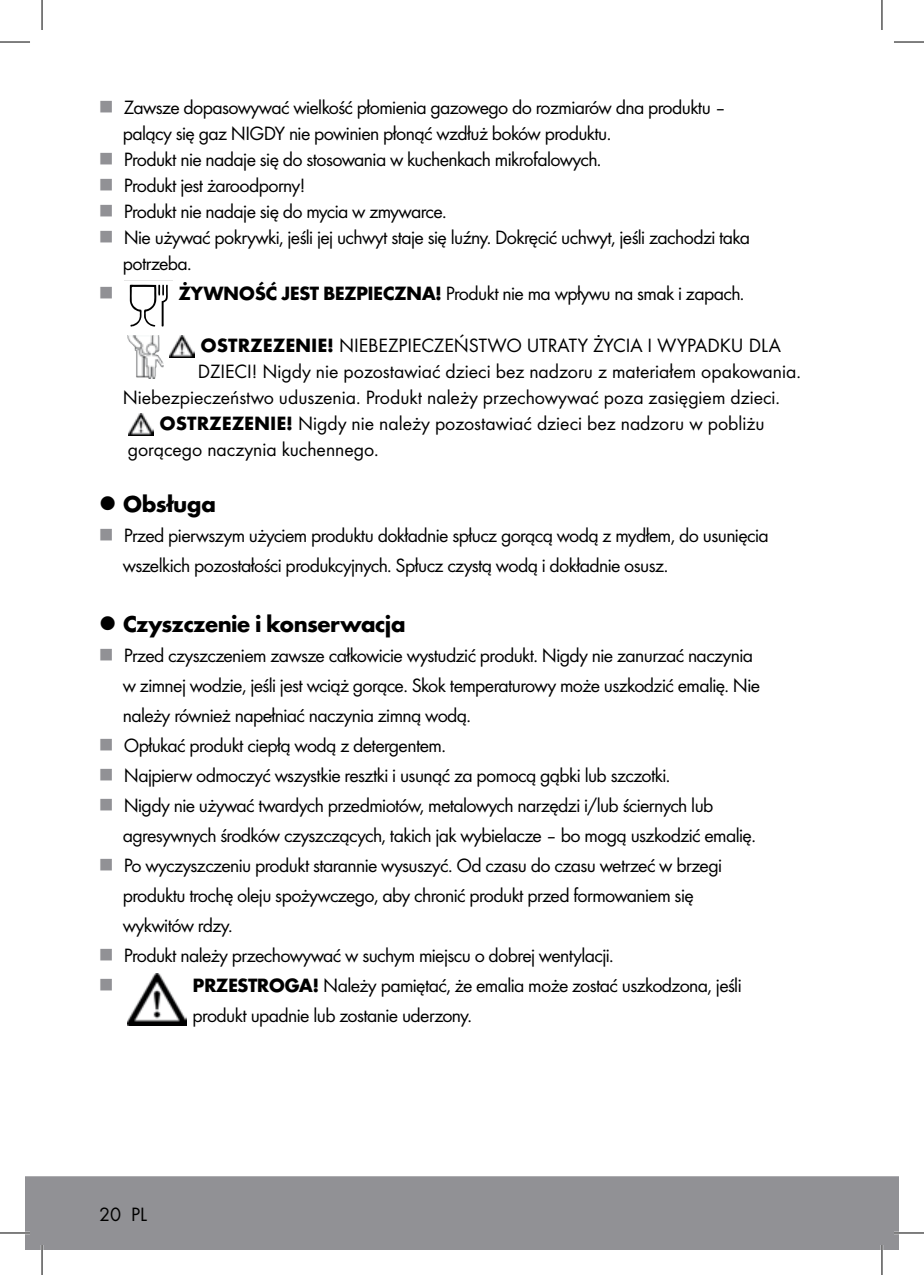
<style>
.page{position:relative;width:924px;height:1275px;background:#fff}
.page>*{position:absolute;margin:0;border:0;box-sizing:border-box;transform-origin:0 0}
.t1{font:700 24px "Futura";letter-spacing:-.03em;color:#000}
.t2{font:20px/30px "Futura Boo";letter-spacing:-.03em;color:#000}
.t3{font:20px "Futura Boo";color:#000}
.t4{font:20px "Wingdings";color:#919195}
.s1{color:#919195}
.s2{font-family:"Futura";font-weight:700}
</style>
<div class="page">
<div style="left:25px;top:1176px;width:873px;height:74px;background:#919195"></div>
<svg style="left:124px;top:280px;width:49px;height:47px"></svg>
<img style="left:169px;top:335px;width:25px;height:23px">
<img style="left:127px;top:335px;width:37px;height:43px">
<img style="left:128px;top:413px;width:25px;height:22px">
<img style="left:127px;top:973px;width:59px;height:52px">
<hr style="left:0;top:1231px;width:30px;height:3px;background:#fff">
<hr style="left:893px;top:1231px;width:30px;height:3px;background:#fff">
<hr style="left:41px;top:1245px;width:2px;height:30px;background:#fff">
<hr style="left:880px;top:1245px;width:2px;height:30px;background:#fff">
<hr style="left:0;top:42px;width:30px;height:1px;background:#000">
<hr style="left:893px;top:42px;width:30px;height:1px;background:#000">
<hr style="left:0;top:1232px;width:30px;height:1px;background:#000">
<hr style="left:893px;top:1232px;width:30px;height:1px;background:#000">
<hr style="left:42px;top:0;width:1px;height:30px;background:#000">
<hr style="left:42px;top:1245px;width:1px;height:30px;background:#000">
<hr style="left:881px;top:0;width:1px;height:30px;background:#000">
<hr style="left:881px;top:1245px;width:1px;height:30px;background:#000">
<p class="t2" style="left:123px;top:94px;width:604px;line-height:26px;text-indent:-24px"><span class="s1">■</span> Zawsze dopasowywać wielkość płomienia gazowego do rozmiarów dna produktu – palący się gaz NIGDY nie powinien płonąć wzdłuż boków produktu.</p>
<p class="t2" style="left:99px;top:144px;width:504px"><span class="s1">■</span> Produkt nie nadaje się do stosowania w kuchenkach mikrofalowych.</p>
<p class="t2" style="left:99px;top:170px;width:208px"><span class="s1">■</span> Produkt jest żaroodporny!</p>
<p class="t2" style="left:99px;top:196px;width:349px"><span class="s1">■</span> Produkt nie nadaje się do mycia w zmywarce.</p>
<p class="t2" style="left:123px;top:224px;width:628px;line-height:26px;text-indent:-24px"><span class="s1">■</span> Nie używać pokrywki, jeśli jej uchwyt staje się luźny. Dokręcić uchwyt, jeśli zachodzi taka potrzeba.</p>
<p class="t4" style="left:99px;top:282px;width:16px">■</p>
<p class="t2" style="left:178px;top:278px;width:567px"><span class="s2">ŻYWNOŚĆ JEST BEZPIECZNA!</span> Produkt nie ma wpływu na smak i zapach.</p>
<p class="t3" style="left:200px;top:334px;width:581px"><span class="s2">OSTRZEZENIE!</span> NIEBEZPIECZEŃSTWO UTRATY ŻYCIA I WYPADKU DLA</p>
<p class="t3" style="left:197px;top:360px;width:604px">DZIECI! Nigdy nie pozostawiać dzieci bez nadzoru z materiałem opakowania.</p>
<p class="t3" style="left:123px;top:386px;width:658px">Niebezpieczeństwo uduszenia. Produkt należy przechowywać poza zasięgiem dzieci.</p>
<p class="t3" style="left:159px;top:412px;width:606px"><span class="s2">OSTRZEZENIE!</span> Nigdy nie należy pozostawiać dzieci bez nadzoru w pobliżu</p>
<p class="t3" style="left:128px;top:438px;width:252px">gorącego naczynia kuchennego.</p>
<p class="t1" style="left:99px;top:489px;width:119px">● Obsługa</p>
<p class="t2" style="left:123px;top:520px;width:647px;text-indent:-24px"><span class="s1">■</span> Przed pierwszym użyciem produktu dokładnie spłucz gorącą wodą z mydłem, do usunięcia wszelkich pozostałości produkcyjnych. Spłucz czystą wodą i dokładnie osusz.</p>
<p class="t1" style="left:99px;top:609px;width:308px">● Czyszczenie i konserwacja</p>
<p class="t2" style="left:123px;top:640px;width:638px;text-indent:-24px"><span class="s1">■</span> Przed czyszczeniem zawsze całkowicie wystudzić produkt. Nigdy nie zanurzać naczynia w zimnej wodzie, jeśli jest wciąż gorące. Skok temperaturowy może uszkodzić emalię. Nie należy również napełniać naczynia zimną wodą.</p>
<p class="t2" style="left:99px;top:730px;width:348px"><span class="s1">■</span> Opłukać produkt ciepłą wodą z detergentem.</p>
<p class="t2" style="left:99px;top:760px;width:572px"><span class="s1">■</span> Najpierw odmoczyć wszystkie resztki i usunąć za pomocą gąbki lub szczotki.</p>
<p class="t2" style="left:123px;top:790px;width:634px;text-indent:-24px"><span class="s1">■</span> Nigdy nie używać twardych przedmiotów, metalowych narzędzi i/lub ściernych lub agresywnych środków czyszczących, takich jak wybielacze – bo mogą uszkodzić emalię.</p>
<p class="t2" style="left:123px;top:850px;width:600px;text-indent:-24px"><span class="s1">■</span> Po wyczyszczeniu produkt starannie wysuszyć. Od czasu do czasu wetrzeć w brzegi produktu trochę oleju spożywczego, aby chronić produkt przed formowaniem się wykwitów rdzy.</p>
<p class="t2" style="left:99px;top:940px;width:516px"><span class="s1">■</span> Produkt należy przechowywać w suchym miejscu o dobrej wentylacji.</p>
<p class="t4" style="left:99px;top:974px;width:16px">■</p>
<p class="t2" style="left:192px;top:970px;width:550px"><span class="s2">PRZESTROGA!</span> Należy pamiętać, że emalia może zostać uszkodzona, jeśli produkt upadnie lub zostanie uderzony.</p>
<p class="t2" style="left:99px;top:1199px;width:49px">20 PL</p>
</div>
